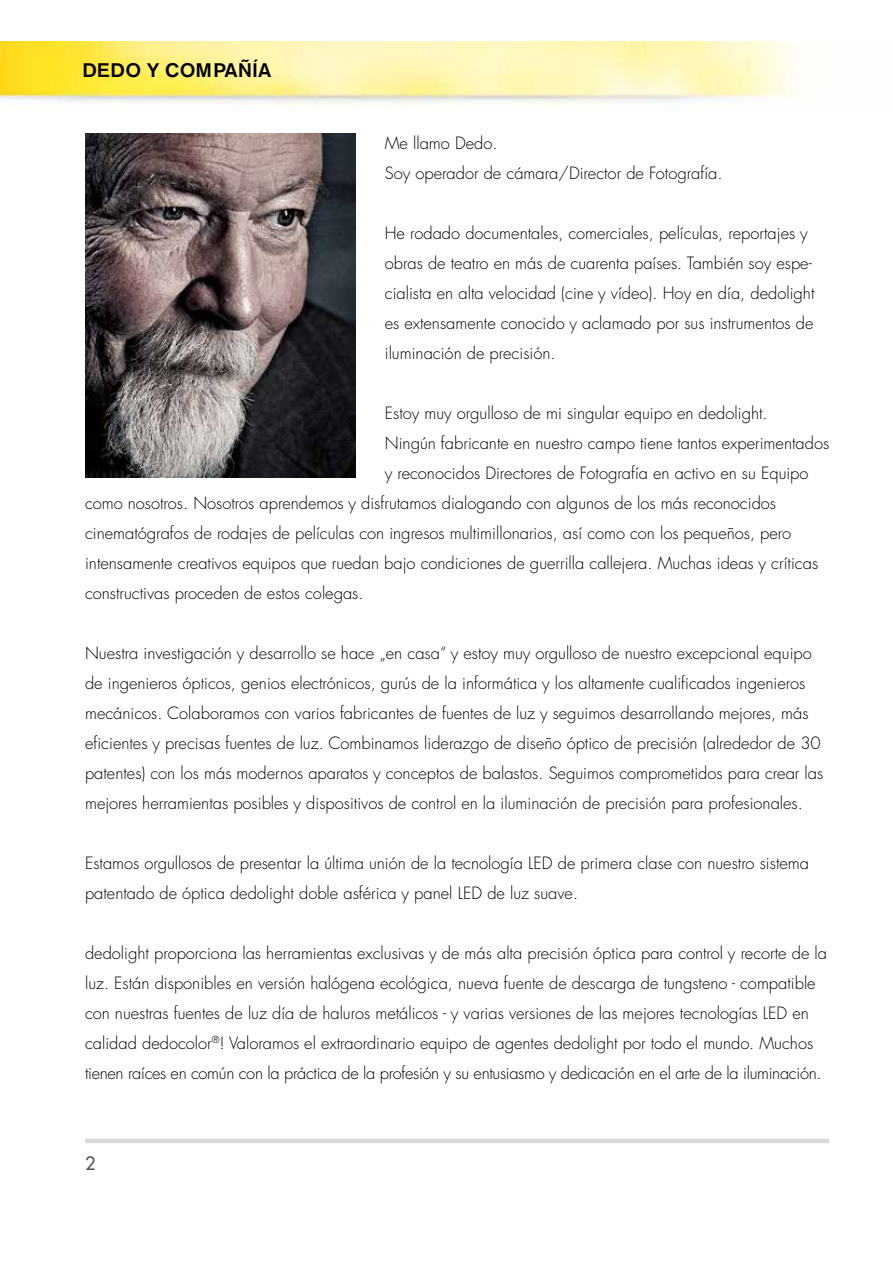
<style>
.page{position:relative;width:893px;height:1263px;background:#fff}
.page>*{position:absolute;margin:0;border:0;box-sizing:border-box;transform-origin:0 0}
.t1{font:500 19.5px "Akzidenz Grotesk BE";color:#000;scale:1.05 1}
.t2{font:500 18px "Futura LT Pro";color:#575756}
.t3{font:300 16.5px/30px "Futura LT Pro";color:#000}
</style>
<div class="page">
<hr style="left:85px;top:1139px;width:744px;height:4px;background:#dadada">
<img style="left:0;top:42px;width:801px;height:66px">
<img style="left:85px;top:134px;width:270px;height:344px">
<p class="t1" style="left:82px;top:58px;width:182px">DEDO Y COMPAÑÍA</p>
<p class="t3" style="left:385px;top:128px;width:339px">Me llamo Dedo.<br>Soy operador de cámara/Director de Fotografía.</p>
<p class="t3" style="left:385px;top:218px;width:431px">He rodado documentales, comerciales, películas, reportajes y obras de teatro en más de cuarenta países. También soy espe&shy;cialista en alta velocidad (cine y vídeo). Hoy en día, dedolight es extensamente conocido y aclamado por sus instrumentos de iluminación de precisión.</p>
<p class="t3" style="left:385px;top:398px;width:384px">Estoy muy orgulloso de mi singular equipo en dedolight.</p>
<p class="t3" style="left:385px;top:428px;width:446px">Ningún fabricante en nuestro campo tiene tantos experimentados</p>
<p class="t3" style="left:385px;top:458px;width:425px">y reconocidos Directores de Fotografía en activo en su Equipo</p>
<p class="t3" style="left:85px;top:488px;width:693px">como nosotros. Nosotros aprendemos y disfrutamos dialogando con algunos de los más reconocidos</p>
<p class="t3" style="left:85px;top:518px;width:708px">cinematógrafos de rodajes de películas con ingresos multimillonarios, así como con los pequeños, pero</p>
<p class="t3" style="left:85px;top:548px;width:735px">intensamente creativos equipos que ruedan bajo condiciones de guerrilla callejera. Muchas ideas y críticas</p>
<p class="t3" style="left:85px;top:578px;width:280px">constructivas proceden de estos colegas.</p>
<p class="t3" style="left:85px;top:638px;width:740px">Nuestra investigación y desarrollo se hace „en casa“ y estoy muy orgulloso de nuestro excepcional equipo de ingenieros ópticos, genios electrónicos, gurús de la informática y los altamente cualificados ingenieros mecánicos. Colaboramos con varios fabricantes de fuentes de luz y seguimos desarrollando mejores, más eficientes y precisas fuentes de luz. Combinamos liderazgo de diseño óptico de precisión (alrededor de 30 patentes) con los más modernos aparatos y conceptos de balastos. Seguimos comprometidos para crear las mejores herramientas posibles y dispositivos de control en la iluminación de precisión para profesionales.</p>
<p class="t3" style="left:85px;top:848px;width:725px">Estamos orgullosos de presentar la última unión de la tecnología LED de primera clase con nuestro sistema patentado de óptica dedolight doble asférica y panel LED de luz suave.</p>
<p class="t3" style="left:85px;top:938px;width:743px">dedolight proporciona las herramientas exclusivas y de más alta precisión óptica para control y recorte de la luz. Están disponibles en versión halógena ecológica, nueva fuente de descarga de tungsteno - compatible con nuestras fuentes de luz día de haluros metálicos - y varias versiones de las mejores tecnologías LED en calidad dedocolor<sup>®</sup>! Valoramos el extraordinario equipo de agentes dedolight por todo el mundo. Muchos tienen raíces en común con la práctica de la profesión y su entusiasmo y dedicación en el arte de la iluminación.</p>
<p class="t2" style="left:85px;top:1150px;width:12px">2</p>
</div>
